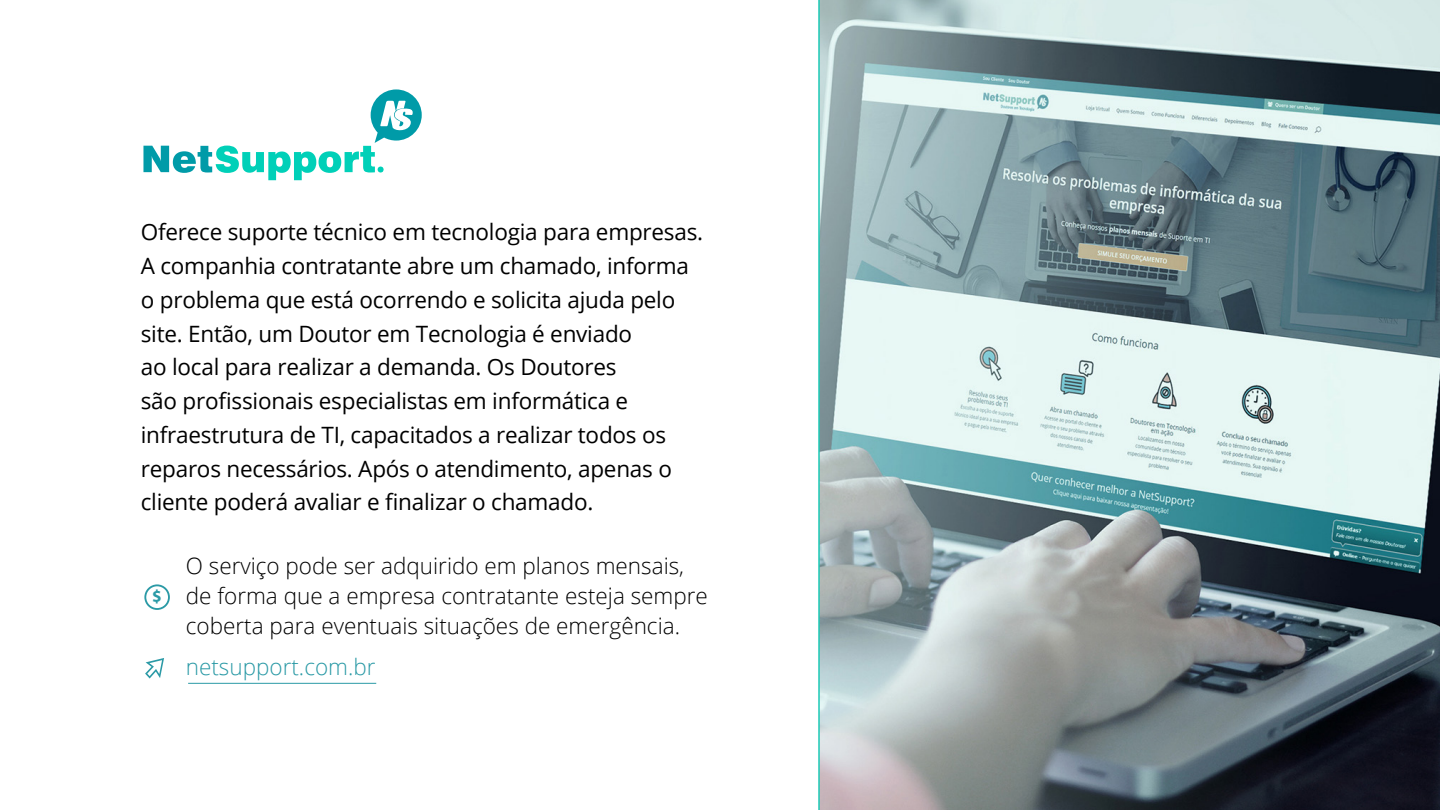
<style>
.page{position:relative;width:1440px;height:810px;background:#fff}
.page>*{position:absolute;margin:0;border:0;box-sizing:border-box;transform-origin:0 0}
.t1{font:22.5px/33.8px "Open Sans";letter-spacing:-.01em;color:#000}
.t2{font:300 22.5px/30px "Open Sans";color:#000}
.t3{font:300 22.5px "Open Sans";color:#2b9aa6}
.t4{font:700 17.25px "Myriad Pro";color:#2b9aa6}
</style>
<div class="page">
<svg style="left:145px;top:658px;width:19px;height:21px"></svg>
<div style="left:144px;top:584px;width:26px;height:26px;border:2px solid #2b9aa6;border-radius:50%"></div>
<hr style="left:188px;top:683px;width:188px;height:1px;background:#2b9aa6">
<svg style="left:143px;top:89px;width:279px;height:91px"></svg>
<svg style="left:818px;top:0;width:622px;height:810px"></svg>
<p class="t1" style="left:141px;top:215px;width:564px">Oferece suporte técnico em tecnologia para empresas.<br>A companhia contratante abre um chamado, informa o problema que está ocorrendo e solicita ajuda pelo site. Então, um Doutor em Tecnologia é enviado<br>ao local para realizar a demanda. Os Doutores<br>são profissionais especialistas em informática e infraestrutura de TI, capacitados a realizar todos os reparos necessários. Após o atendimento, apenas o cliente poderá avaliar e finalizar o chamado.</p>
<p class="t4" style="left:152px;top:585px;width:11px">$</p>
<p class="t2" style="left:186px;top:550px;width:524px">O serviço pode ser adquirido em planos mensais, de forma que a empresa contratante esteja sempre coberta para eventuais situações de emergência.</p>
<p class="t3" style="left:186px;top:652px;width:191px">netsupport.com.br</p>
</div>
